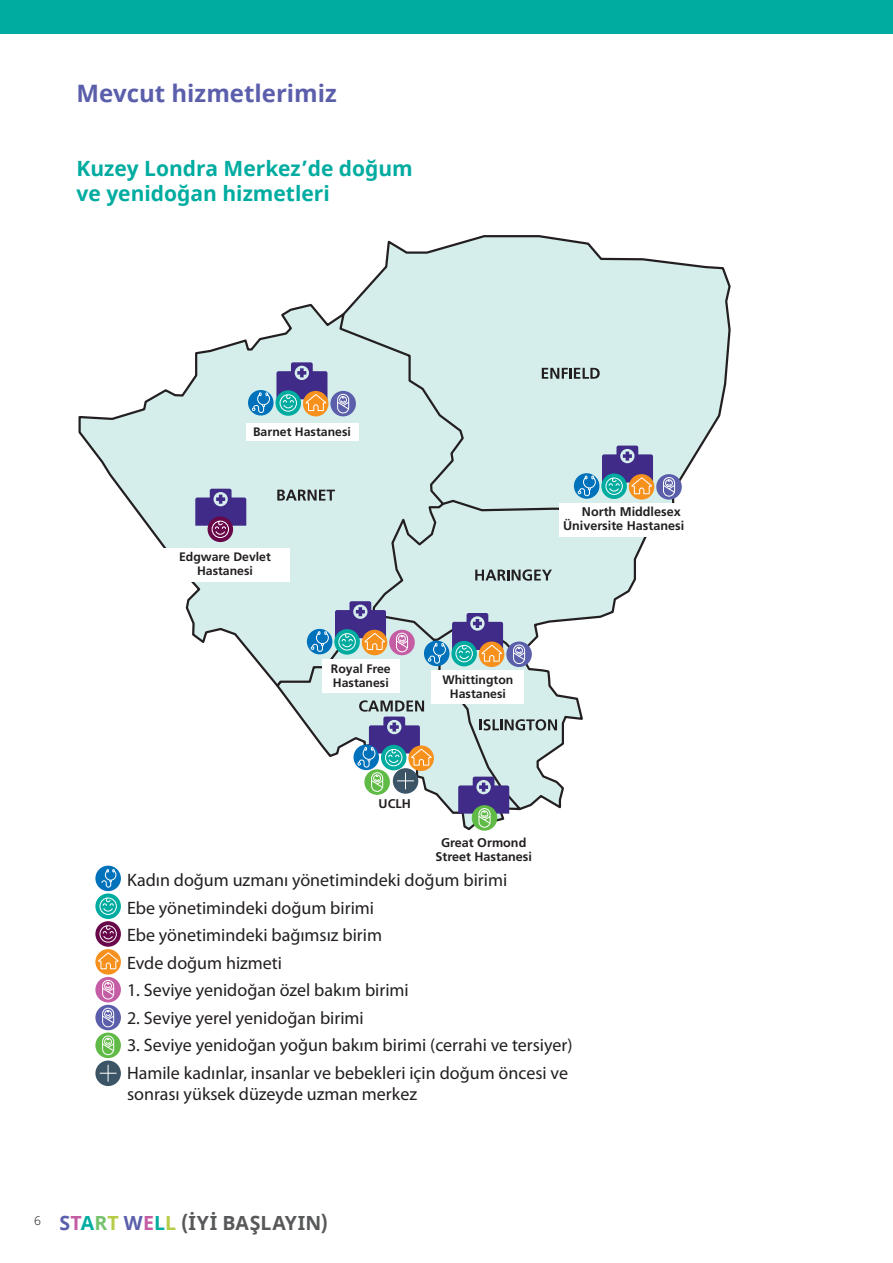
<style>
.page{position:relative;width:893px;height:1263px;background:#fff}
.page>*{position:absolute;margin:0;border:0;box-sizing:border-box;transform-origin:0 0}
.Main_heading_indented{font:700 24px "Noto Sans";color:#5b5fab}
.Sub_head{font:700 21px/25.2px "Noto Sans";color:#00aca0}
.t1{font:700 19.5px "Noto Sans";letter-spacing:.01em;color:#57585a}
.t2{font:18px/27.5px "Myriad Pro";color:#231f20}
.t3{font:700 12.6px/13.8px "Frutiger LT Std";color:#231f20;text-align:center}
.t4{font:700 12.3px/13.4px "Frutiger LT Std";color:#231f20;text-align:center}
.s1{color:#5b5fab}
.s2{color:#c45da4}
.s3{color:#00aca0}
.s4{color:#75c36c}
.s5{color:#b6cb46}
</style>
<div class="page">
<svg style="left:465px;top:522px;width:182px;height:98px;background:#d6ebe9"></svg>
<svg style="left:353px;top:235px;width:378px;height:287px;background:#d6eae9"></svg>
<svg style="left:278px;top:689px;width:218px;height:142px"></svg>
<svg style="left:78px;top:302px;width:387px;height:387px"></svg>
<svg style="left:208px;top:517px;width:25px;height:25px"></svg>
<div style="left:212px;top:521px;width:17px;height:17px;border:1px solid #fff;border-radius:50%"></div>
<svg style="left:195px;top:489px;width:51px;height:46px;background:#715e9c"></svg>
<svg style="left:277px;top:490px;width:58px;height:10px"></svg>
<svg style="left:542px;top:368px;width:58px;height:11px"></svg>
<svg style="left:475px;top:569px;width:77px;height:12px"></svg>
<div style="left:95px;top:977px;width:26px;height:25px;background:#c45da4;border-radius:50%"></div>
<div style="left:102px;top:980px;width:12px;height:19px;border:1px solid #fff;border-radius:6px"></div>
<svg style="left:102px;top:982px;width:12px;height:13px"></svg>
<svg style="left:95px;top:1005px;width:26px;height:25px"></svg>
<div style="left:102px;top:1008px;width:12px;height:19px;border:1px solid #fff;border-radius:6px"></div>
<svg style="left:102px;top:1010px;width:12px;height:13px"></svg>
<svg style="left:95px;top:1032px;width:26px;height:26px"></svg>
<div style="left:102px;top:1036px;width:12px;height:19px;border:1px solid #fff;border-radius:6px"></div>
<svg style="left:102px;top:1038px;width:12px;height:13px"></svg>
<svg style="left:95px;top:949px;width:26px;height:26px"></svg>
<svg style="left:98px;top:952px;width:21px;height:17px"></svg>
<div style="left:95px;top:866px;width:26px;height:25px;background:#0072bc;border-radius:50%"></div>
<svg style="left:101px;top:869px;width:15px;height:18px"></svg>
<svg style="left:95px;top:893px;width:26px;height:26px"></svg>
<div style="left:100px;top:898px;width:17px;height:17px;border:1px solid #fff;border-radius:50%"></div>
<svg style="left:103px;top:898px;width:11px;height:13px"></svg>
<svg style="left:95px;top:921px;width:26px;height:26px"></svg>
<div style="left:100px;top:925px;width:17px;height:17px;border:1px solid #fff;border-radius:50%"></div>
<svg style="left:103px;top:925px;width:11px;height:14px"></svg>
<div style="left:330px;top:391px;width:26px;height:25px;background:#5b5fab;border-radius:50%"></div>
<div style="left:337px;top:394px;width:12px;height:19px;border:1px solid #fff;border-radius:6px"></div>
<svg style="left:337px;top:396px;width:12px;height:13px"></svg>
<svg style="left:303px;top:391px;width:25px;height:25px"></svg>
<svg style="left:248px;top:390px;width:26px;height:25px"></svg>
<svg style="left:252px;top:393px;width:18px;height:20px"></svg>
<svg style="left:275px;top:390px;width:26px;height:26px"></svg>
<svg style="left:276px;top:362px;width:51px;height:49px;background:#757a95"></svg>
<div style="left:307px;top:629px;width:25px;height:25px;background:#0072bc;border-radius:50%"></div>
<svg style="left:311px;top:631px;width:18px;height:21px"></svg>
<svg style="left:656px;top:474px;width:26px;height:26px"></svg>
<div style="left:663px;top:477px;width:12px;height:19px;border:1px solid #fff;border-radius:6px"></div>
<svg style="left:663px;top:479px;width:12px;height:14px"></svg>
<svg style="left:629px;top:474px;width:25px;height:26px"></svg>
<svg style="left:574px;top:473px;width:25px;height:26px"></svg>
<svg style="left:578px;top:476px;width:18px;height:20px"></svg>
<svg style="left:601px;top:473px;width:26px;height:26px"></svg>
<div style="left:606px;top:478px;width:17px;height:17px;border:1px solid #fff;border-radius:50%"></div>
<svg style="left:602px;top:446px;width:51px;height:48px;background:#737893"></svg>
<svg style="left:472px;top:805px;width:25px;height:26px"></svg>
<div style="left:479px;top:808px;width:11px;height:19px;border:1px solid #fff;border-radius:6px"></div>
<div style="left:246px;top:423px;width:113px;height:18px;background:#fff"></div>
<div style="left:559px;top:503px;width:131px;height:33px;background:#fff"></div>
<div style="left:152px;top:548px;width:138px;height:33px;background:#fff"></div>
<div style="left:322px;top:660px;width:77px;height:33px;background:#fff"></div>
<svg style="left:95px;top:1060px;width:26px;height:26px"></svg>
<svg style="left:100px;top:1065px;width:16px;height:16px"></svg>
<svg style="left:335px;top:591px;width:250px;height:233px"></svg>
<div style="left:0;top:0;width:893px;height:33px;background:#00aca0"></div>
<p class="Main_heading_indented" style="left:77px;top:77px;width:262px">Mevcut hizmetlerimiz</p>
<p class="Sub_head" style="left:77px;top:156px;width:338px">Kuzey Londra Merkez’de doğum ve yenidoğan hizmetleri</p>
<p class="t4" style="left:253px;top:425px;width:99px">Barnet Hastanesi</p>
<p class="t4" style="left:179px;top:550px;width:93px">Edgware Devlet<br>Hastanesi</p>
<p class="t4" style="left:331px;top:662px;width:61px;text-align:left">Royal Free<br>Hastanesi</p>
<p class="t4" style="left:442px;top:673px;width:72px">Whittington<br>Hastanesi</p>
<p class="t3" style="left:379px;top:796px;width:34px">UCLH</p>
<p class="t3" style="left:563px;top:505px;width:123px;text-align:right">North Middlesex<br>Üniversite Hastanesi</p>
<p class="t3" style="left:435px;top:836px;width:98px">Great Ormond<br>Street Hastanesi</p>
<p class="t2" style="left:127px;top:866px;width:382px">Kadın doğum uzmanı yönetimindeki doğum birimi Ebe yönetimindeki doğum birimi<br>Ebe yönetimindeki bağımsız birim<br>Evde doğum hizmeti</p>
<p class="t2" style="left:127px;top:976px;width:283px">1. Seviye yenidoğan özel bakım birimi</p>
<p class="t2" style="left:127px;top:1003px;width:238px">2. Seviye yerel yenidoğan birimi</p>
<p class="t2" style="left:127px;top:1031px;width:447px">3. Seviye yenidoğan yoğun bakım birimi (cerrahi ve tersiyer)<br>Hamile kadınlar, insanlar ve bebekleri için doğum öncesi ve</p>
<p class="t2" style="left:127px;top:1080px;width:292px">sonrası yüksek düzeyde uzman merkez</p>
<p class="t1" style="left:34px;top:1209px;width:295px"><sup>6</sup> <span class="s1">S</span><span class="s2">T</span><span class="s3">A</span><span class="s4">R</span><span class="s5">T</span> <span class="s1">W</span><span class="s2">E</span><span class="s3">L</span><span class="s5">L</span> (İYİ BAŞLAYIN)</p>
</div>
